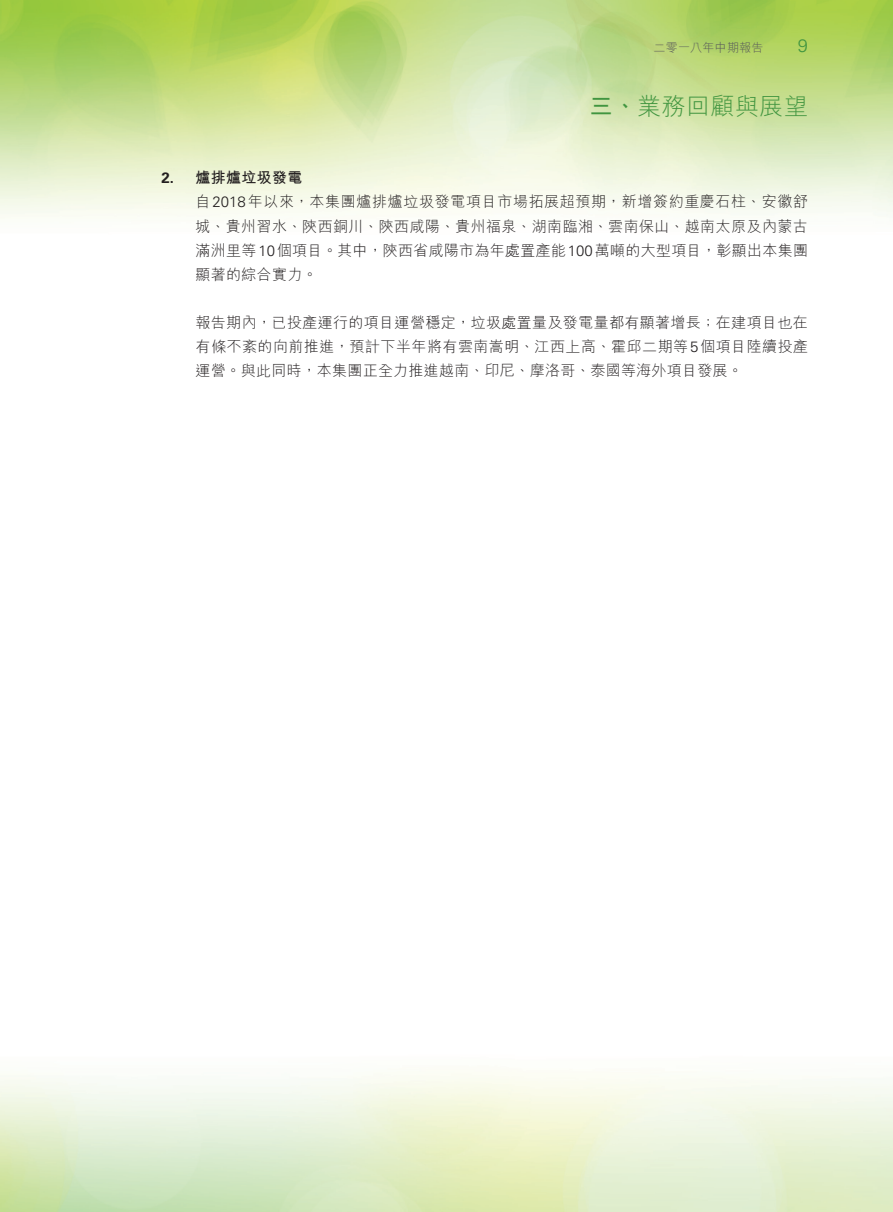
<style>
.page{position:relative;width:893px;height:1212px;background:#fff}
.page>*{position:absolute;margin:0;border:0;box-sizing:border-box;transform-origin:0 0}
.t1{font:300 24px "M Hei HK";letter-spacing:.02em;color:#419540}
.t2{font:300 18px "Univers LT Std";color:#419540}
._00_txt{font:300 15px/24px "M Hei HK";letter-spacing:.02em;color:#231f20;text-align:justify}
._03_H3{font:700 15px "M Hei HK";letter-spacing:.02em;color:#231f20}
.t3{font:300 12px "M Hei HK";letter-spacing:.02em;color:#57585a}
.s1{font-weight:700}
.s2{font-family:"Univers LT Std"}
</style>
<div class="page">
<img style="left:0;top:0;width:893px;height:1212px">
<p class="t3" style="left:653px;top:42px;width:111px">二零一八年中期報告</p>
<p class="t2" style="left:798px;top:35px;width:12px">9</p>
<h1 class="t1" style="left:589px;top:94px;width:220px"><span class="s1">三、</span>業務回顧與展望</h1>
<p class="_03_H3" style="left:162px;top:167px;width:142px"><span class="s2">2.</span> 爐排爐垃圾發電</p>
<p class="_00_txt" style="left:196px;top:190px;width:614px">自<span class="s2">2018</span>年以來，本集團爐排爐垃圾發電項目市場拓展超預期，新增簽約重慶石柱、安徽舒城、貴州習水、陝西銅川、陝西咸陽、貴州福泉、湖南臨湘、雲南保山、越南太原及內蒙古滿洲里等<span class="s2">10</span>個項目。其中，陝西省咸陽市為年處置產能<span class="s2">100</span>萬噸的大型項目，彰顯出本集團顯著的綜合實力。</p>
<p class="_00_txt" style="left:196px;top:310px;width:614px">報告期內，已投產運行的項目運營穩定，垃圾處置量及發電量都有顯著增長；在建項目也在有條不紊的向前推進，預計下半年將有雲南嵩明、江西上高、霍邱二期等<span class="s2">5</span>個項目陸續投產運營。與此同時，本集團正全力推進越南、印尼、摩洛哥、泰國等海外項目發展。</p>
</div>
